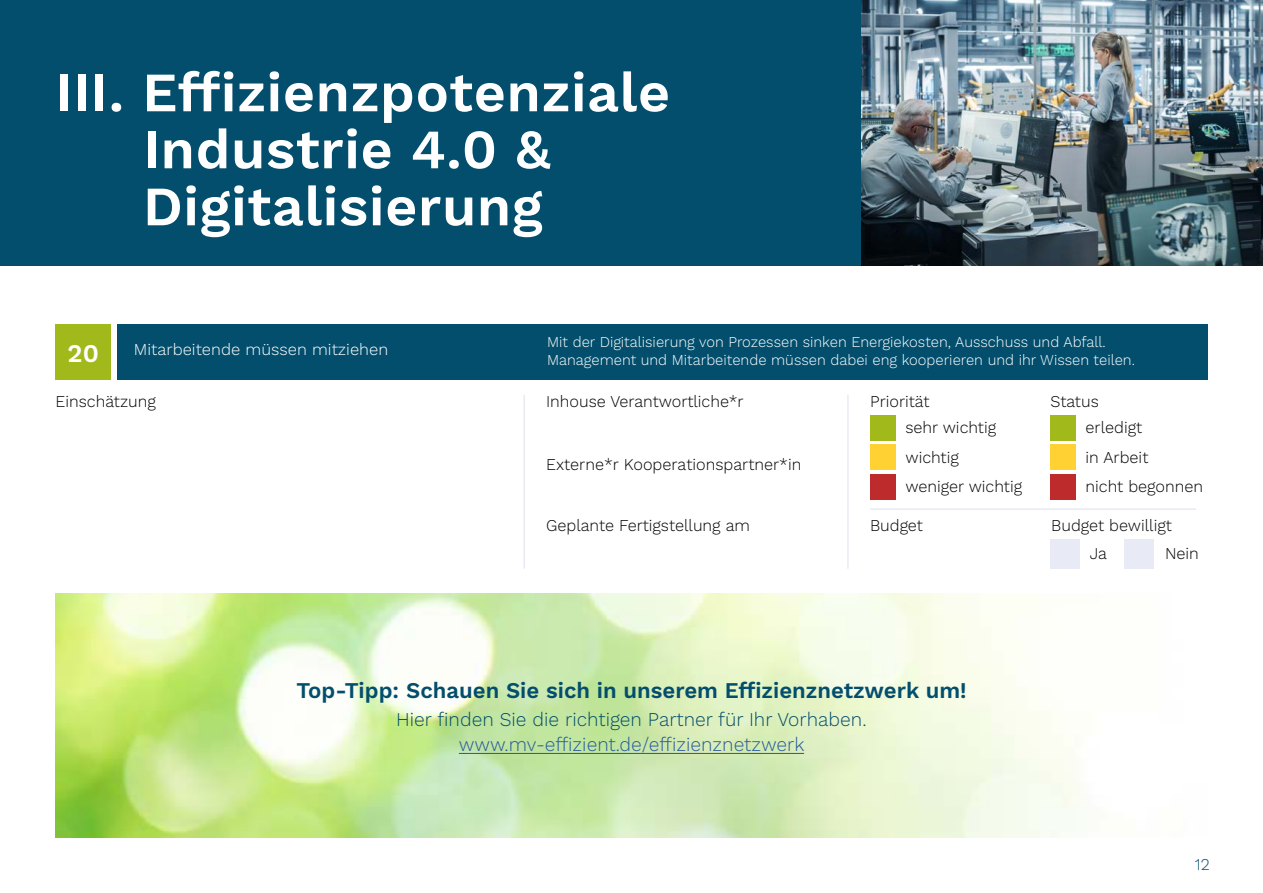
<style>
.page{position:relative;width:1263px;height:893px;background:#fff}
.page>*{position:absolute;margin:0;border:0;box-sizing:border-box;transform-origin:0 0}
.Überschrift_Hauptseiten{font:600 55.5px/57px "Work Sans";letter-spacing:.01em;color:#fff}
.Zahlen_Kopf{font:600 25.5px "Work Sans";color:#fff}
.Fließtext_schwarz{font:600 22.5px "Work Sans";color:#034e6c}
.Fließtext_schwarz-2{font:300 19.5px "Work Sans";color:#034e6c}
.Fließtext_schwarz-3{font:300 19.5px "Work Sans";color:#275b9b}
.Fließtext_schwarz-4{font:300 16.5px "Work Sans";color:#000}
.t1{font:300 16.5px "Work Sans";color:#fff}
.t2{font:300 16.5px "Work Sans";color:#034e6c}
.COPY_NEU{font:300 15px/18px "Work Sans";color:#fff}
</style>
<div class="page">
<img style="left:860px;top:0;width:403px;height:265px">
<div style="left:0;top:0;width:860px;height:265px;background:#034e6c"></div>
<div style="left:117px;top:324px;width:1091px;height:56px;background:#034e6c"></div>
<div style="left:55px;top:324px;width:56px;height:56px;background:#a2b91c"></div>
<hr style="left:847px;top:395px;width:2px;height:174px;background:#e8eaf6">
<hr style="left:523px;top:395px;width:2px;height:174px;background:#e8eaf6">
<hr style="left:870px;top:508px;width:326px;height:2px;background:#e8eaf6">
<div style="left:1050px;top:539px;width:30px;height:30px;background:#e8eaf6"></div>
<div style="left:1124px;top:539px;width:29px;height:30px;background:#e8eaf6"></div>
<div style="left:870px;top:415px;width:25px;height:25px;background:#a2b91c"></div>
<div style="left:870px;top:445px;width:25px;height:25px;background:#ffd132"></div>
<div style="left:870px;top:474px;width:25px;height:26px;background:#bd2b2c"></div>
<div style="left:1050px;top:415px;width:26px;height:25px;background:#a2b91c"></div>
<div style="left:1050px;top:445px;width:26px;height:25px;background:#ffd132"></div>
<div style="left:1050px;top:474px;width:26px;height:26px;background:#bd2b2c"></div>
<img style="left:55px;top:593px;width:1026px;height:245px">
<hr style="left:459px;top:753px;width:345px;height:1px;background:#275b9b">
<p class="Überschrift_Hauptseiten" style="left:143px;top:67px;width:529px;text-indent:-88px">III. Effizienzpotenziale<br>Industrie 4.0 &amp;<br>Digitalisierung</p>
<p class="Zahlen_Kopf" style="left:67px;top:338px;width:33px">20</p>
<p class="COPY_NEU" style="left:547px;top:334px;width:589px">Mit der Digitalisierung von Prozessen sinken Energiekosten, Ausschuss und Abfall.<br>Management und Mitarbeitende müssen dabei eng kooperieren und ihr Wissen teilen.</p>
<p class="Fließtext_schwarz-4" style="left:55px;top:392px;width:102px">Einschätzung</p>
<p class="Fließtext_schwarz-4" style="left:546px;top:392px;width:199px">Inhouse Verantwortliche*r</p>
<p class="t1" style="left:134px;top:340px;width:256px">Mitarbeitende müssen mitziehen</p>
<p class="Fließtext_schwarz-4" style="left:870px;top:392px;width:61px">Priorität</p>
<p class="Fließtext_schwarz-4" style="left:1050px;top:392px;width:50px">Status</p>
<p class="Fließtext_schwarz-4" style="left:905px;top:418px;width:92px">sehr wichtig</p>
<p class="Fließtext_schwarz-4" style="left:1085px;top:418px;width:58px">erledigt</p>
<p class="Fließtext_schwarz-4" style="left:905px;top:447px;width:55px">wichtig</p>
<p class="Fließtext_schwarz-4" style="left:1085px;top:447px;width:64px">in Arbeit</p>
<p class="Fließtext_schwarz-4" style="left:905px;top:477px;width:118px">weniger wichtig</p>
<p class="Fließtext_schwarz-4" style="left:1085px;top:477px;width:119px">nicht begonnen</p>
<p class="Fließtext_schwarz-4" style="left:546px;top:454px;width:257px">Externe*r Kooperationspartner*in</p>
<p class="Fließtext_schwarz-4" style="left:546px;top:516px;width:205px">Geplante Fertigstellung am</p>
<p class="Fließtext_schwarz-4" style="left:870px;top:516px;width:54px">Budget</p>
<p class="Fließtext_schwarz-4" style="left:1051px;top:516px;width:122px">Budget bewilligt</p>
<p class="Fließtext_schwarz-4" style="left:1090px;top:544px;width:19px">Ja</p>
<p class="Fließtext_schwarz-4" style="left:1165px;top:544px;width:35px">Nein</p>
<p class="Fließtext_schwarz" style="left:296px;top:678px;width:672px">Top-Tipp: Schauen Sie sich in unserem Effizienznetzwerk um!</p>
<p class="Fließtext_schwarz-2" style="left:396px;top:708px;width:472px">Hier finden Sie die richtigen Partner für Ihr Vorhaben.</p>
<p class="Fließtext_schwarz-3" style="left:459px;top:733px;width:347px">www.mv-effizient.de/effizienznetzwerk</p>
<p class="t2" style="left:1195px;top:855px;width:16px">12</p>
</div>
